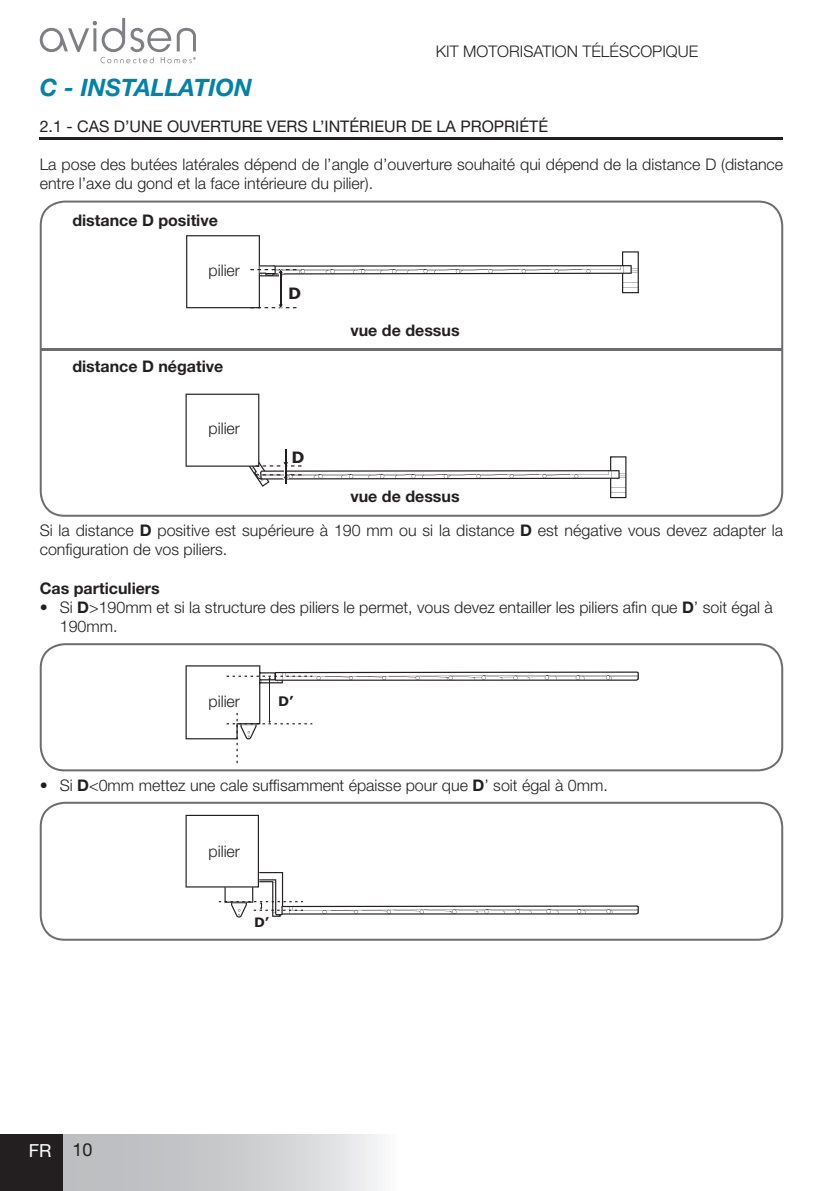
<style>
.page{position:relative;width:840px;height:1191px;background:#fff}
.page>*{position:absolute;margin:0;border:0;box-sizing:border-box;transform-origin:0 0}
.t1{font:italic 700 24px "Helvetica Neue";color:#0083a9}
.t2{font:18px "Helvetica Neue";color:#fff}
.t3{font:300 16px/19.2px "Helvetica Neue";color:#231f20}
.t4{font:700 16px "Helvetica Neue";color:#231f20}
.t5{font:16px "Helvetica Neue";color:#231f20}
.t6{font:700 15.8px "Verdana";color:#231f20}
.t7{font:700 13.2px "Verdana";color:#231f20}
.t8{font:700 13px "Verdana";color:#231f20}
.s1{font-weight:700}
.s2{color:#231f20}
</style>
<div class="page">
<svg style="left:62px;top:1134px;width:318px;height:57px;background:#cccdcf"></svg>
<div style="left:0;top:1134px;width:62px;height:57px;background:#231f20"></div>
<svg style="left:40px;top:18px;width:156px;height:45px"></svg>
<hr style="left:40px;top:137px;width:742px;height:2px;background:#231f20">
<svg style="left:40px;top:200px;width:742px;height:317px"></svg>
<svg style="left:186px;top:235px;width:452px;height:74px"></svg>
<svg style="left:185px;top:394px;width:441px;height:104px"></svg>
<hr style="left:284px;top:449px;width:3px;height:35px;background:#fff">
<hr style="left:285px;top:449px;width:1px;height:35px;background:#231f20">
<svg style="left:249px;top:462px;width:376px;height:31px"></svg>
<hr style="left:42px;top:348px;width:739px;height:2px;background:#6c6d70">
<svg style="left:40px;top:643px;width:742px;height:128px"></svg>
<svg style="left:185px;top:665px;width:453px;height:98px"></svg>
<svg style="left:40px;top:801px;width:742px;height:139px"></svg>
<svg style="left:185px;top:815px;width:453px;height:102px"></svg>
<h1 class="t1" style="left:40px;top:73px;width:214px">C - INSTALLATION</h1>
<p class="t3" style="left:435px;top:41px;width:264px">Kit motorisation téléscopique</p>
<p class="t5" style="left:40px;top:116px;width:509px">2.1 - CAS D’UNE OUVERTURE VERS L’INTÉRIEUR DE LA PROPRIÉTÉ</p>
<p class="t3" style="left:40px;top:154px;width:744px">la pose des butées latérales dépend de l’angle d’ouverture souhaité qui dépend de la distance D (distance entre l’axe du gond et la face intérieure du pilier).</p>
<p class="t4" style="left:72px;top:210px;width:147px">distance D positive</p>
<p class="t3" style="left:208px;top:260px;width:33px">pilier</p>
<p class="t4" style="left:72px;top:357px;width:152px">distance D négative</p>
<p class="t3" style="left:208px;top:418px;width:33px">pilier</p>
<p class="t6" style="left:288px;top:282px;width:15px">D</p>
<p class="t6" style="left:291px;top:446px;width:15px">D</p>
<p class="t4" style="left:350px;top:320px;width:111px">vue de dessus</p>
<p class="t4" style="left:350px;top:487px;width:111px">vue de dessus</p>
<p class="t3" style="left:40px;top:520px;width:744px">si la distance <span class="s1">d</span> positive est supérieure à 190 mm ou si la distance <span class="s1">d</span> est négative vous devez adapter la configuration de vos piliers.</p>
<p class="t4" style="left:40px;top:578px;width:121px">Cas particuliers</p>
<p class="t3" style="left:60px;top:597px;width:714px;text-indent:-20px">• Si <span class="s1">d</span>&gt;190mm et si la structure des piliers le permet, vous devez entailler les piliers afin que <span class="s1">d</span>’ soit égal à<br>190mm.</p>
<p class="t3" style="left:208px;top:691px;width:33px">pilier</p>
<p class="t7" style="left:278px;top:692px;width:17px">D’</p>
<p class="t3" style="left:40px;top:775px;width:569px">• Si <span class="s1">d</span>&lt;0mm mettez une cale suffisamment épaisse pour que <span class="s1">d</span>’ soit égal à 0mm.</p>
<p class="t2" style="left:29px;top:1139px;width:65px">FR <span class="s2">10</span></p>
<p class="t3" style="left:208px;top:841px;width:33px">pilier</p>
<p class="t8" style="left:254px;top:913px;width:17px">D’</p>
</div>
